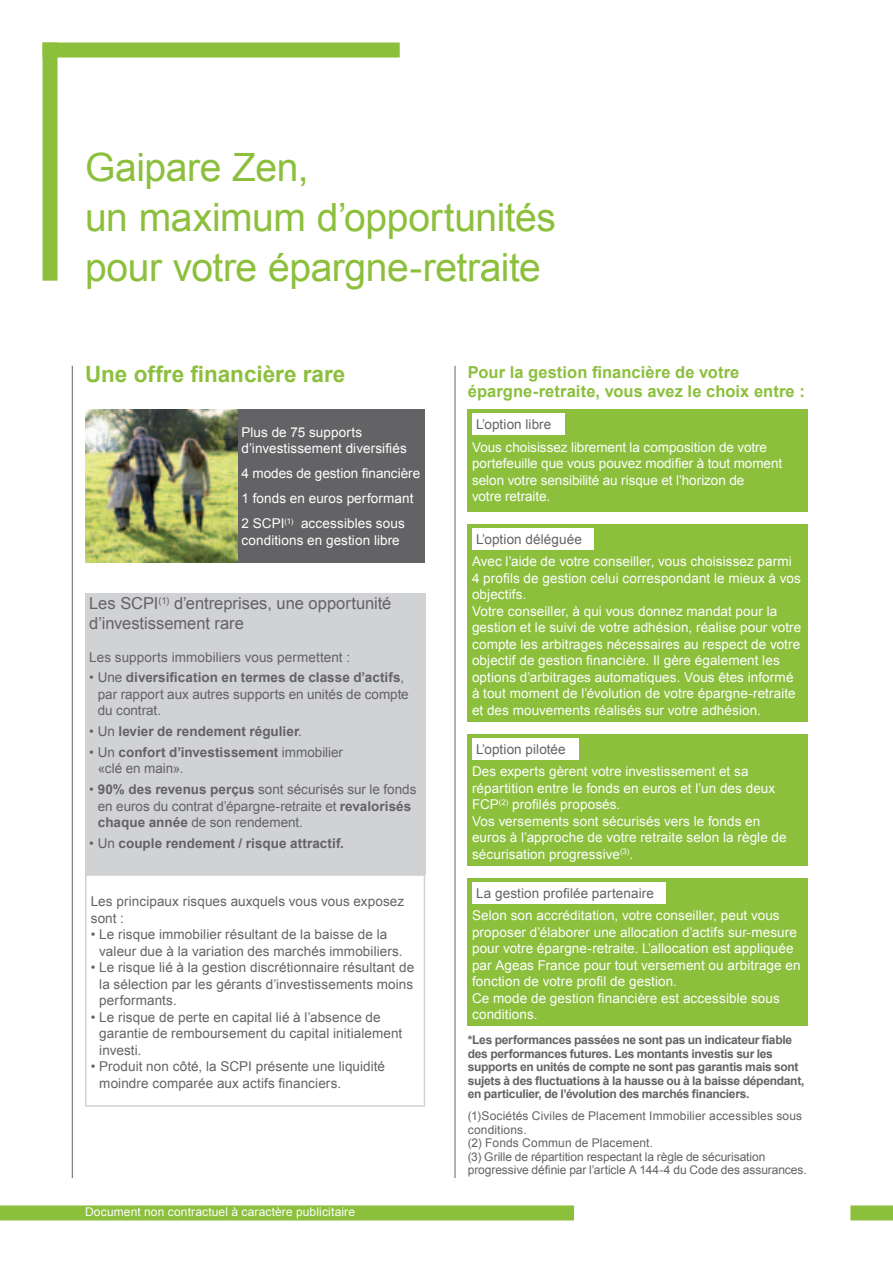
<style>
.page{position:relative;width:893px;height:1263px;background:#fff}
.page>*{position:absolute;margin:0;border:0;box-sizing:border-box;transform-origin:0 0}
.titre_plaq{font:39px/49.5px "Arial";letter-spacing:-.01em;color:#8bbf3c}
.titre_paragraphe{font:700 22.5px "Arial";color:#8bbf3c}
.sous_titre{font:700 16.5px/19.5px "Arial";letter-spacing:.005em;color:#8bbf3c}
.t1{font:16.5px/19.5px "Arial";color:#636366}
._9pt_11inter{font:13.5px/16.5px "Arial";letter-spacing:.005em;color:#fff}
.puce{font:13.5px/16.5px "Arial";letter-spacing:.005em;color:#636366}
.t2{font:700 13.5px "Arial";letter-spacing:.005em;color:#636366}
.légende{font:700 12px/13.5px "Arial";letter-spacing:-.02em;color:#636366}
.légende-2{font:12px/13.5px "Arial";color:#636366}
.t3{font:12px "Arial";letter-spacing:.01em;color:#fff}
.s1{font-weight:700}
.s2{font-weight:400}
</style>
<div class="page">
<div style="left:43px;top:43px;width:357px;height:15px;background:#8bbf3c"></div>
<div style="left:0;top:1205px;width:574px;height:15px;background:#8bbf3c"></div>
<div style="left:850px;top:1205px;width:43px;height:15px;background:#8bbf3c"></div>
<div style="left:43px;top:43px;width:15px;height:238px;background:#8bbf3c"></div>
<hr style="left:455px;top:366px;width:1px;height:812px;background:#636366">
<hr style="left:72px;top:366px;width:1px;height:812px;background:#636366">
<div style="left:85px;top:593px;width:340px;height:281px;background:#d1d2d4"></div>
<div style="left:237px;top:409px;width:188px;height:154px;background:#636366"></div>
<img style="left:85px;top:409px;width:152px;height:154px">
<div style="left:85px;top:874px;width:340px;height:233px;border:2px solid #d1d2d4"></div>
<div style="left:468px;top:409px;width:340px;height:103px;background:#8bbf3c"></div>
<div style="left:472px;top:414px;width:93px;height:21px;background:#fff"></div>
<div style="left:468px;top:524px;width:340px;height:198px;background:#8bbf3c"></div>
<div style="left:472px;top:528px;width:122px;height:22px;background:#fff"></div>
<div style="left:468px;top:734px;width:340px;height:132px;background:#8bbf3c"></div>
<div style="left:472px;top:738px;width:106px;height:22px;background:#fff"></div>
<div style="left:468px;top:878px;width:340px;height:148px;background:#8bbf3c"></div>
<div style="left:472px;top:882px;width:193px;height:22px;background:#fff"></div>
<p class="titre_plaq" style="left:85px;top:143px;width:225px">Gaipare Zen,</p>
<p class="titre_plaq" style="left:85px;top:193px;width:472px">un maximum d’opportunités pour votre épargne-retraite</p>
<p class="titre_paragraphe" style="left:85px;top:359px;width:262px">Une offre financière rare</p>
<p class="_9pt_11inter" style="left:242px;top:424px;width:167px">Plus de 75 supports d’investissement diversifiés</p>
<p class="_9pt_11inter" style="left:242px;top:466px;width:180px">4 modes de gestion financière</p>
<p class="_9pt_11inter" style="left:242px;top:491px;width:173px">1 fonds en euros performant</p>
<p class="_9pt_11inter" style="left:242px;top:516px;width:165px">2 SCPI<sup>(1)</sup> accessibles sous conditions en gestion libre</p>
<p class="t1" style="left:89px;top:594px;width:304px">Les SCPI<sup>(1)</sup> d’entreprises, une opportunité d’investissement rare</p>
<p class="puce" style="left:89px;top:649px;width:262px">Les supports immobiliers vous permettent :</p>
<p class="puce" style="left:98px;top:669px;width:312px;text-indent:-9px">• Une <span class="s1">diversification en termes de classe d’actifs</span>, par rapport aux autres supports en unités de compte du contrat.</p>
<p class="t2" style="left:89px;top:722px;width:214px"><span class="s2">• Un</span> levier de rendement régulier<span class="s2">.</span></p>
<p class="puce" style="left:98px;top:744px;width:247px;text-indent:-9px">• Un <span class="s1">confort d’investissement</span> immobilier «clé en main».</p>
<p class="puce" style="left:98px;top:781px;width:320px;text-indent:-9px">• <span class="s1">90% des revenus perçus</span> sont sécurisés sur le fonds en euros du contrat d’épargne-retraite et <span class="s1">revalorisés chaque année</span> de son rendement.</p>
<p class="t2" style="left:89px;top:834px;width:256px"><span class="s2">• Un</span> couple rendement / risque attractif.</p>
<p class="puce" style="left:91px;top:893px;width:315px">Les principaux risques auxquels vous vous exposez sont :</p>
<p class="puce" style="left:99px;top:926px;width:305px;text-indent:-9px">• Le risque immobilier résultant de la baisse de la valeur due à la variation des marchés immobiliers.</p>
<p class="puce" style="left:99px;top:959px;width:316px;text-align:justify;text-indent:-9px">• Le risque lié à la gestion discrétionnaire résultant de la sélection par les gérants d’investissements moins performants.</p>
<p class="puce" style="left:99px;top:1009px;width:304px;text-indent:-9px">• Le risque de perte en capital lié à l’absence de garantie de remboursement du capital initialement investi.</p>
<p class="puce" style="left:99px;top:1058px;width:287px;text-indent:-9px">• Produit non côté, la SCPI présente une liquidité moindre comparée aux actifs financiers.</p>
<p class="t3" style="left:85px;top:1204px;width:271px">Document non contractuel à caractère publicitaire</p>
<p class="sous_titre" style="left:468px;top:363px;width:339px">Pour la gestion financière de votre épargne-retraite, vous avez le choix entre :</p>
<p class="puce" style="left:476px;top:416px;width:77px">L’option libre</p>
<p class="_9pt_11inter" style="left:472px;top:439px;width:312px">Vous choisissez librement la composition de votre portefeuille que vous pouvez modifier à tout moment selon votre sensibilité au risque et l’horizon de<br>votre retraite.</p>
<p class="puce" style="left:476px;top:531px;width:107px">L’option déléguée</p>
<p class="_9pt_11inter" style="left:472px;top:553px;width:330px">Avec l’aide de votre conseiller, vous choisissez parmi<br>4 profils de gestion celui correspondant le mieux à vos objectifs.</p>
<p class="_9pt_11inter" style="left:472px;top:603px;width:331px">Votre conseiller, à qui vous donnez mandat pour la gestion et le suivi de votre adhésion, réalise pour votre compte les arbitrages nécessaires au respect de votre objectif de gestion financière. Il gère également les options d’arbitrages automatiques. Vous êtes informé à tout moment de l’évolution de votre épargne-retraite et des mouvements réalisés sur votre adhésion.</p>
<p class="puce" style="left:476px;top:741px;width:91px">L’option pilotée</p>
<p class="_9pt_11inter" style="left:472px;top:763px;width:305px">Des experts gèrent votre investissement et sa répartition entre le fonds en euros et l’un des deux<br>FCP<sup>(2)</sup> profilés proposés.</p>
<p class="_9pt_11inter" style="left:472px;top:813px;width:316px">Vos versements sont sécurisés vers le fonds en euros à l’approche de votre retraite selon la règle de sécurisation progressive<sup>(3)</sup>.</p>
<p class="puce" style="left:476px;top:885px;width:179px">La gestion profilée partenaire</p>
<p class="_9pt_11inter" style="left:472px;top:907px;width:330px">Selon son accréditation, votre conseiller, peut vous proposer d’élaborer une allocation d’actifs sur-mesure pour votre épargne-retraite. L’allocation est appliquée par Ageas France pour tout versement ou arbitrage en fonction de votre profil de gestion.</p>
<p class="_9pt_11inter" style="left:472px;top:990px;width:309px">Ce mode de gestion financière est accessible sous conditions.</p>
<p class="légende" style="left:468px;top:1033px;width:338px">*Les performances passées ne sont pas un indicateur fiable des performances futures. Les montants investis sur les supports en unités de compte ne sont pas garantis mais sont sujets à des fluctuations à la hausse ou à la baisse dépendant, en particulier, de l’évolution des marchés financiers.</p>
<p class="légende-2" style="left:468px;top:1109px;width:336px">(1)Sociétés Civiles de Placement Immobilier accessibles sous conditions.</p>
<p class="légende-2" style="left:468px;top:1136px;width:187px">(2) Fonds Commun de Placement.</p>
<p class="légende-2" style="left:468px;top:1150px;width:340px">(3) Grille de répartition respectant la règle de sécurisation progressive définie par l’article A 144-4 du Code des assurances.</p>
</div>
